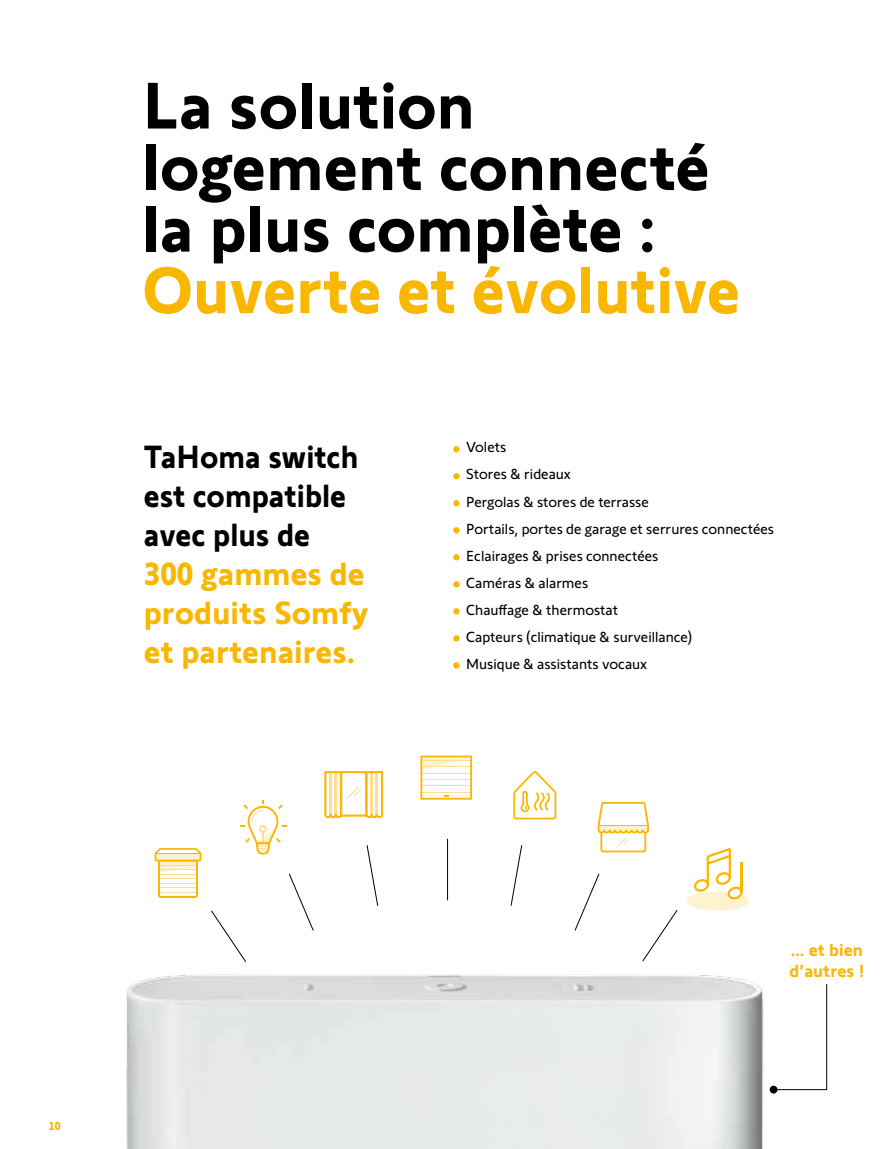
<style>
.page{position:relative;width:893px;height:1149px;background:#fff}
.page>*{position:absolute;margin:0;border:0;box-sizing:border-box;transform-origin:0 0}
.t1{font:700 67.5px/61.5px "Somfy Sans";color:#000}
.t2{font:700 67.5px "Somfy Sans";color:#fab700}
.t3{font:700 33px/39px "Somfy Sans";color:#fab700;text-align:justify}
.t4{font:700 33px/39px "Somfy Sans";color:#000;scale:.95 1}
.t5{font:700 18px/21px "Somfy Sans";color:#fab60b}
.t6{font:15px/27px "Somfy Sans";color:#000}
.t7{font:700 12px "Somfy Sans";color:#fab700}
</style>
<div class="page">
<div style="left:453px;top:446px;width:7px;height:6px;background:#fab700;border-radius:50%"></div>
<div style="left:453px;top:473px;width:7px;height:6px;background:#fab700;border-radius:50%"></div>
<div style="left:453px;top:500px;width:7px;height:6px;background:#fab700;border-radius:50%"></div>
<div style="left:453px;top:527px;width:7px;height:6px;background:#fab700;border-radius:50%"></div>
<div style="left:453px;top:554px;width:7px;height:6px;background:#fab700;border-radius:50%"></div>
<div style="left:453px;top:581px;width:7px;height:6px;background:#fab700;border-radius:50%"></div>
<div style="left:453px;top:608px;width:7px;height:6px;background:#fab700;border-radius:50%"></div>
<div style="left:453px;top:635px;width:7px;height:6px;background:#fab700;border-radius:50%"></div>
<div style="left:453px;top:662px;width:7px;height:6px;background:#fab700;border-radius:50%"></div>
<svg style="left:598px;top:802px;width:51px;height:50px"></svg>
<hr style="left:599px;top:825px;width:48px;height:1px;background:#fab700">
<svg style="left:155px;top:848px;width:46px;height:33px"></svg>
<img style="left:126px;top:881px;width:701px;height:267px">
<svg style="left:773px;top:983px;width:54px;height:106px"></svg>
<div style="left:770px;top:1085px;width:7px;height:8px;background:#000;border-radius:50%"></div>
<hr style="left:447px;top:838px;width:1px;height:62px;background:#000">
<svg style="left:366px;top:845px;width:13px;height:61px"></svg>
<svg style="left:288px;top:873px;width:26px;height:58px"></svg>
<svg style="left:210px;top:909px;width:37px;height:53px"></svg>
<svg style="left:510px;top:845px;width:13px;height:61px"></svg>
<svg style="left:642px;top:908px;width:36px;height:53px"></svg>
<svg style="left:574px;top:873px;width:26px;height:58px"></svg>
<svg style="left:686px;top:848px;width:63px;height:62px"></svg>
<hr style="left:740px;top:862px;width:3px;height:29px;background:#fab700">
<svg style="left:241px;top:800px;width:46px;height:54px"></svg>
<svg style="left:324px;top:771px;width:59px;height:46px"></svg>
<svg style="left:420px;top:755px;width:52px;height:44px"></svg>
<svg style="left:513px;top:771px;width:43px;height:48px"></svg>
<h1 class="t1" style="left:142px;top:67px;width:569px">La solution logement connecté la plus complète :</h1>
<h1 class="t2" style="left:142px;top:235px;width:599px">Ouverte et évolutive</h1>
<h2 class="t4" style="left:144px;top:433px;width:227px">TaHoma switch est compatible avec plus de</h2>
<h2 class="t3" style="left:144px;top:550px;width:226px">300 gammes de produits Somfy et partenaires.</h2>
<p class="t6" style="left:466px;top:432px;width:310px">Volets<br>Stores &amp; rideaux<br>Pergolas &amp; stores de terrasse<br>Portails, portes de garage et serrures connectées<br>Eclairages &amp; prises connectées<br>Caméras &amp; alarmes<br>Chauffage &amp; thermostat<br>Capteurs (climatique &amp; surveillance)<br>Musique &amp; assistants vocaux</p>
<p class="t7" style="left:49px;top:1115px;width:13px">10</p>
<p class="t5" style="left:789px;top:936px;width:77px">... et bien d’autres !</p>
</div>
